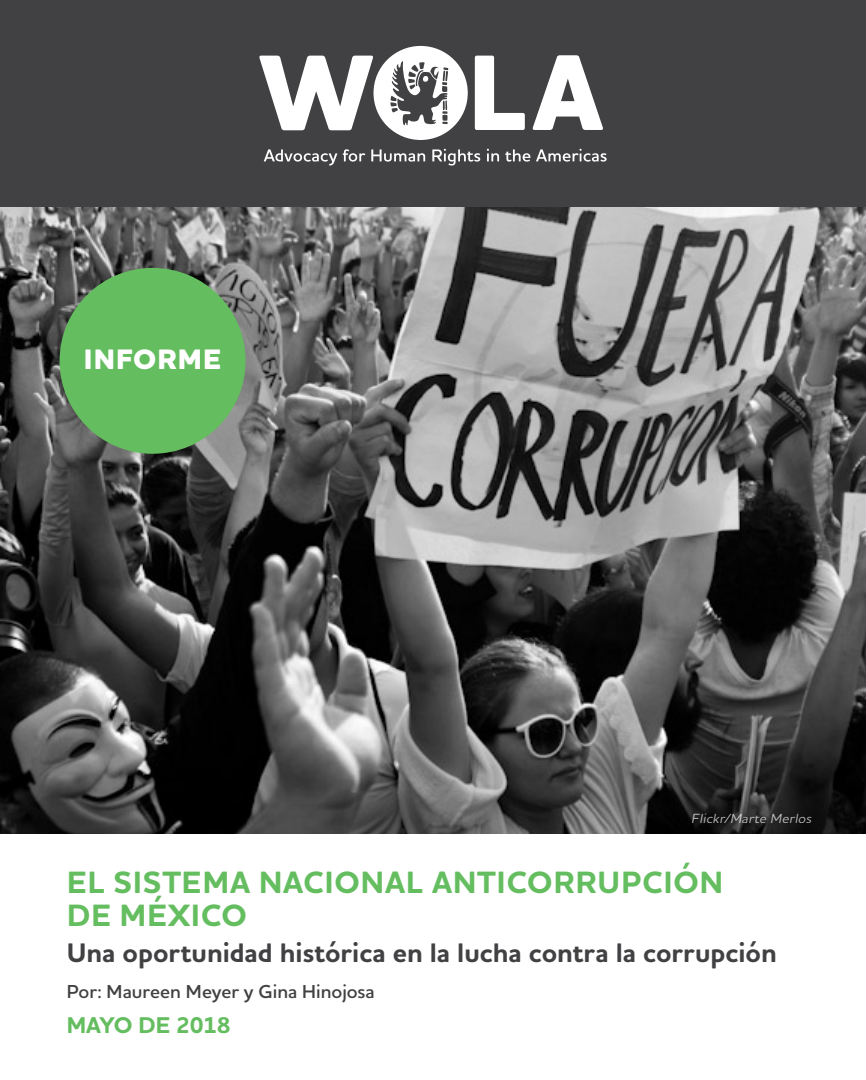
<style>
.page{position:relative;width:866px;height:1080px;background:#fff}
.page>*{position:absolute;margin:0;border:0;box-sizing:border-box;transform-origin:0 0}
.t1{font:700 31.35px/32.7px "Houschka Alt Pro";letter-spacing:.03em;color:#64bd5f}
.t2{font:500 28.65px "Houschka Alt Pro";letter-spacing:.03em;color:#fff}
.t3{font:800 28.65px "Houschka Alt Pro";letter-spacing:.04em;color:#fff}
.t4{font:700 27.3px "Houschka Alt Pro";color:#414042}
.t5{font:700 23.25px "Houschka Alt Pro";letter-spacing:-.015em;color:#64bd5f}
.t6{font:600 19.05px "Houschka Alt Pro";color:#414042}
.t7{font:italic 500 13.5px "Houschka Alt Pro";color:#fff}
</style>
<div class="page">
<div style="left:0;top:0;width:865px;height:209px;background:#414042"></div>
<svg style="left:264px;top:149px;width:342px;height:17px"></svg>
<svg style="left:474px;top:56px;width:50px;height:74px"></svg>
<svg style="left:532px;top:55px;width:70px;height:75px"></svg>
<svg style="left:259px;top:46px;width:208px;height:94px"></svg>
<img style="left:0;top:208px;width:865px;height:625px">
<div style="left:60px;top:268px;width:185px;height:186px;background:#64bd5f;border-radius:50%"></div>
<p class="t2" style="left:77px;top:332px;width:152px">RESEARCH</p>
<p class="t3" style="left:84px;top:341px;width:139px">INFORME</p>
<p class="t7" style="left:691px;top:810px;width:123px">Flickr/Marte Merlos</p>
<p class="t1" style="left:67px;top:865px;width:657px">EL SISTEMA NACIONAL ANTICORRUPCIÓN<br>DE MÉXICO</p>
<p class="t4" style="left:67px;top:936px;width:711px">Una oportunidad histórica en la lucha contra la corrupción</p>
<p class="t6" style="left:67px;top:979px;width:309px">Por: Maureen Meyer y Gina Hinojosa</p>
<p class="t5" style="left:67px;top:1011px;width:165px">MAYO DE 2018</p>
</div>
